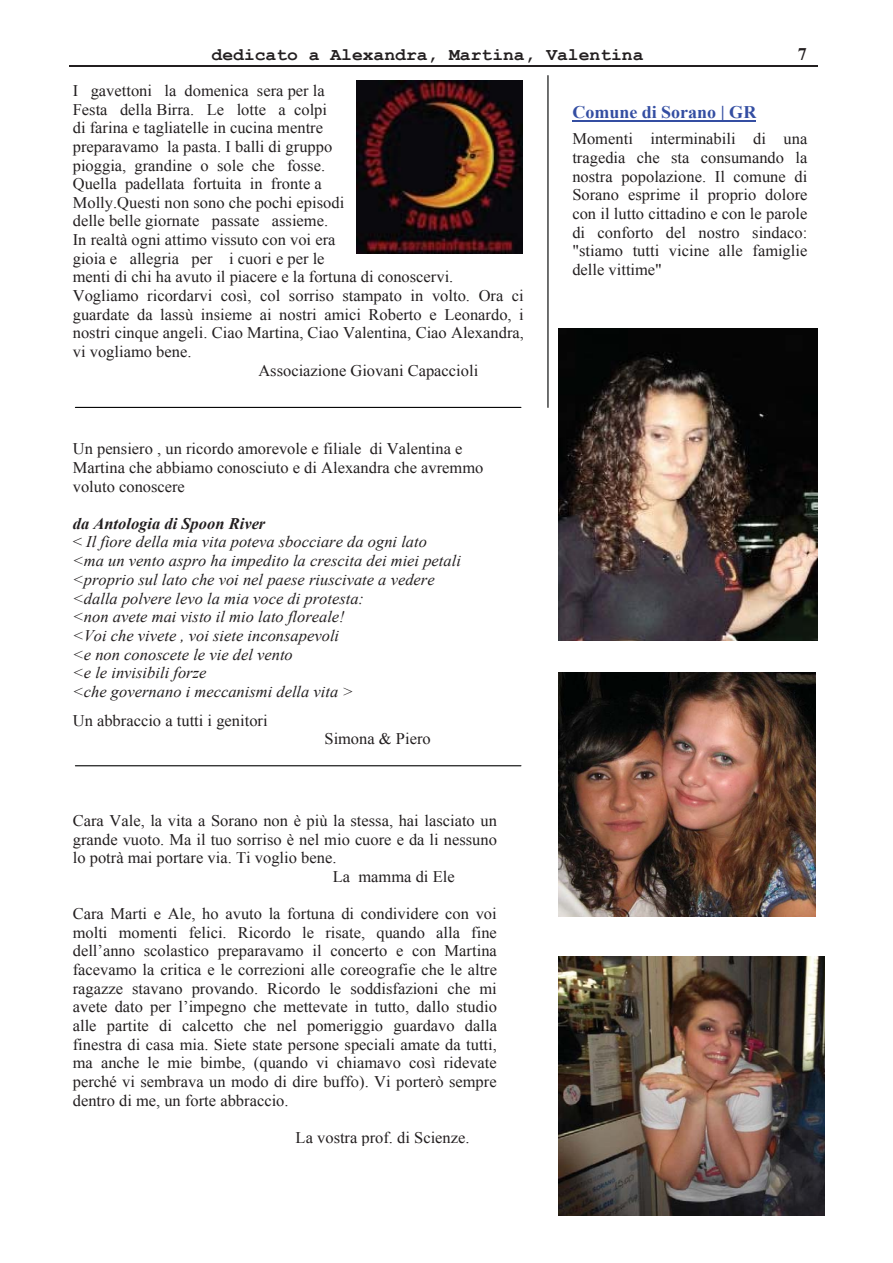
<style>
.page{position:relative;width:893px;height:1263px;background:#fff}
.page>*{position:absolute;margin:0;border:0;box-sizing:border-box;transform-origin:0 0}
.t1{font:700 17.7px "Courier New";color:#231f20}
.t2{font:700 17.7px "Times New Roman";color:#344ea2}
.t3{font:700 17.7px "Times New Roman";color:#231f20}
.t4{font:16.2px/18.6px "Times New Roman";color:#231f20;text-align:justify}
.t5{font:italic 16.2px/18.6px "Times New Roman";color:#231f20}
.s1{font-weight:700}
.s2{font-style:normal}
</style>
<div class="page">
<hr style="left:69px;top:65px;width:749px;height:1px;background:#231f20">
<img style="left:356px;top:81px;width:167px;height:173px">
<hr style="left:572px;top:120px;width:184px;height:2px;background:#344ea2">
<img style="left:559px;top:329px;width:258px;height:312px">
<img style="left:559px;top:673px;width:256px;height:243px">
<img style="left:559px;top:957px;width:265px;height:259px">
<hr style="left:75px;top:407px;width:446px;height:1px;background:#010202">
<hr style="left:75px;top:765px;width:446px;height:1px;background:#010202">
<hr style="left:547px;top:76px;width:1px;height:331px;background:#010202">
<p class="t1" style="left:212px;top:45px;width:433px">dedicato a Alexandra, Martina, Valentina</p>
<p class="t3" style="left:798px;top:44px;width:10px">7</p>
<p class="t4" style="left:73px;top:81px;width:253px">I gavettoni la domenica sera per la</p>
<p class="t4" style="left:73px;top:100px;width:256px">Festa della Birra. Le lotte a colpi</p>
<p class="t4" style="left:73px;top:118px;width:252px">di farina e tagliatelle in cucina mentre</p>
<p class="t4" style="left:73px;top:137px;width:261px">preparavamo la pasta. I balli di gruppo</p>
<p class="t4" style="left:73px;top:156px;width:254px">pioggia, grandine o sole che fosse.</p>
<p class="t4" style="left:73px;top:174px;width:250px">Quella padellata fortuita in fronte a</p>
<p class="t4" style="left:73px;top:193px;width:273px">Molly.Questi non sono che pochi episodi</p>
<p class="t4" style="left:73px;top:212px;width:257px">delle belle giornate passate assieme.</p>
<p class="t4" style="left:73px;top:230px;width:264px">In realtà ogni attimo vissuto con voi era</p>
<p class="t4" style="left:73px;top:249px;width:253px">gioia e allegria per i cuori e per le</p>
<p class="t4" style="left:73px;top:268px;width:382px">menti di chi ha avuto il piacere e la fortuna di conoscervi.</p>
<p class="t4" style="left:73px;top:286px;width:453px">Vogliamo ricordarvi così, col sorriso stampato in volto. Ora ci</p>
<p class="t4" style="left:73px;top:305px;width:453px">guardate da lassù insieme ai nostri amici Roberto e Leonardo, i</p>
<p class="t4" style="left:73px;top:324px;width:453px">nostri cinque angeli. Ciao Martina, Ciao Valentina, Ciao Alexandra,</p>
<p class="t4" style="left:73px;top:342px;width:120px">vi vogliamo bene.</p>
<p class="t4" style="left:258px;top:361px;width:221px">Associazione Giovani Capaccioli</p>
<p class="t2" style="left:572px;top:102px;width:185px">Comune di Sorano | GR</p>
<p class="t4" style="left:572px;top:129px;width:237px">Momenti interminabili di una tragedia che sta consumando la nostra popolazione. Il comune di Sorano esprime il proprio dolore con il lutto cittadino e con le parole di conforto del nostro sindaco: "stiamo tutti vicine alle famiglie delle vittime"</p>
<p class="t4" style="left:73px;top:439px;width:412px;text-align:left">Un pensiero , un ricordo amorevole e filiale di Valentina e<br>Martina che abbiamo conosciuto e di Alexandra che avremmo voluto conoscere</p>
<p class="t5" style="left:73px;top:514px;width:390px"><span class="s1">da Antologia di Spoon River<br></span><span class="s2">&lt;</span> Il fiore della mia vita poteva sbocciare da ogni lato &lt;ma un vento aspro ha impedito la crescita dei miei petali &lt;proprio sul lato che voi nel paese riuscivate a vedere &lt;dalla polvere levo la mia voce di protesta:<br>&lt;non avete mai visto il mio lato floreale!<br>&lt;Voi che vivete , voi siete inconsapevoli<br>&lt;e non conoscete le vie del vento<br>&lt;e le invisibili forze<br>&lt;che governano i meccanismi della vita &gt;</p>
<p class="t4" style="left:73px;top:711px;width:196px">Un abbraccio a tutti i genitori</p>
<p class="t4" style="left:324px;top:730px;width:108px">Simona &amp; Piero</p>
<p class="t4" style="left:73px;top:811px;width:426px">Cara Vale, la vita a Sorano non è più la stessa, hai lasciato un</p>
<p class="t4" style="left:73px;top:830px;width:426px">grande vuoto. Ma il tuo sorriso è nel mio cuore e da li nessuno</p>
<p class="t4" style="left:73px;top:848px;width:265px">lo potrà mai portare via. Ti voglio bene.</p>
<p class="t4" style="left:333px;top:867px;width:123px">La mamma di Ele</p>
<p class="t4" style="left:73px;top:904px;width:426px">Cara Marti e Ale, ho avuto la fortuna di condividere con voi molti momenti felici. Ricordo le risate, quando alla fine dell’anno scolastico preparavamo il concerto e con Martina facevamo la critica e le correzioni alle coreografie che le altre ragazze stavano provando. Ricordo le soddisfazioni che mi avete dato per l’impegno che mettevate in tutto, dallo studio alle partite di calcetto che nel pomeriggio guardavo dalla finestra di casa mia. Siete state persone speciali amate da tutti, ma anche le mie bimbe, (quando vi chiamavo così ridevate perché vi sembrava un modo di dire buffo). Vi porterò sempre dentro di me, un forte abbraccio.</p>
<p class="t4" style="left:296px;top:1128px;width:175px">La vostra prof. di Scienze.</p>
</div>
